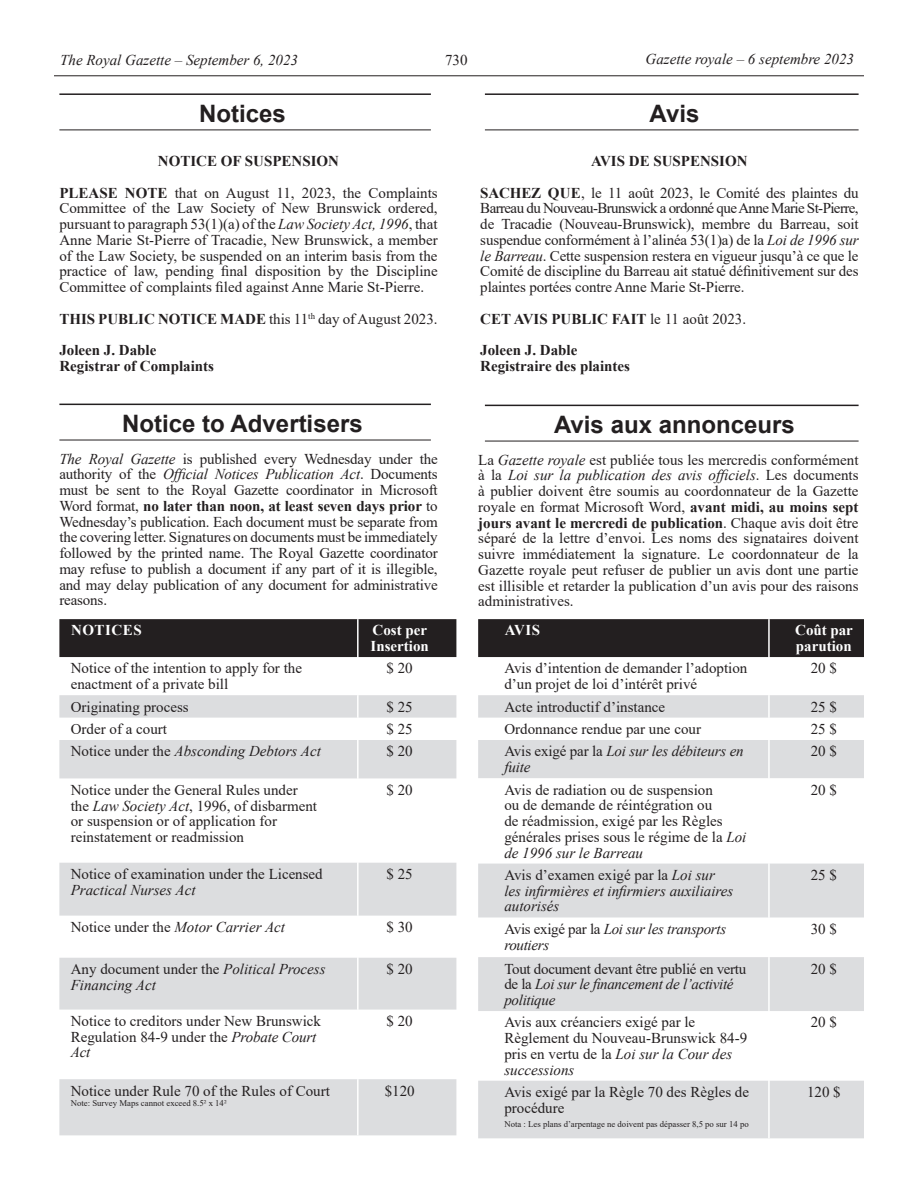
<style>
.page{position:relative;width:918px;height:1188px;background:#fff}
.page>*{position:absolute;margin:0;border:0;box-sizing:border-box;transform-origin:0 0}
.t1{font:700 24px "Arial";color:#231f20}
.t2{font:15px/15.8px "Times New Roman";color:#231f20}
.t3{font:italic 15px/15.8px "Times New Roman";color:#231f20}
.t4{font:700 15px/31.5px "Times New Roman";color:#231f20}
.t5{font:italic 15px/15.8px "Times New Roman";letter-spacing:-.02em;color:#231f20}
.t6{font:700 15px/15.8px "Times New Roman";color:#fff}
.t7{font:700 15px "Times New Roman";letter-spacing:.035em;color:#fff}
.t8{font:8.7px "Times New Roman";color:#231f20}
.s1{font-weight:700}
.s2{font-style:italic}
.s3{font-weight:400}
.s4{font-style:normal}
</style>
<div class="page">
<hr style="left:54px;top:76px;width:810px;height:1px;background:#231f20">
<hr style="left:59px;top:93px;width:372px;height:2px;background:#231f20">
<hr style="left:59px;top:130px;width:372px;height:1px;background:#231f20">
<hr style="left:485px;top:93px;width:374px;height:2px;background:#231f20">
<hr style="left:485px;top:130px;width:374px;height:1px;background:#231f20">
<hr style="left:59px;top:404px;width:372px;height:1px;background:#231f20">
<hr style="left:59px;top:440px;width:372px;height:1px;background:#231f20">
<hr style="left:485px;top:405px;width:374px;height:1px;background:#231f20">
<hr style="left:485px;top:441px;width:374px;height:1px;background:#231f20">
<div style="left:478px;top:619px;width:386px;height:38px;background:#231f20"></div>
<svg style="left:478px;top:695px;width:386px;height:443px;fill:#e1e2e4"></svg>
<hr style="left:768px;top:619px;width:2px;height:38px;background:#fff">
<hr style="left:768px;top:695px;width:2px;height:23px;background:#fff">
<hr style="left:768px;top:718px;width:2px;height:22px;background:#fff">
<hr style="left:768px;top:740px;width:2px;height:38px;background:#fff">
<hr style="left:768px;top:778px;width:2px;height:86px;background:#fff">
<hr style="left:768px;top:864px;width:2px;height:53px;background:#fff">
<hr style="left:768px;top:917px;width:2px;height:40px;background:#fff">
<hr style="left:768px;top:957px;width:2px;height:54px;background:#fff">
<hr style="left:768px;top:1011px;width:2px;height:70px;background:#fff">
<hr style="left:768px;top:1081px;width:2px;height:57px;background:#fff">
<div style="left:59px;top:619px;width:397px;height:38px;background:#231f20"></div>
<svg style="left:59px;top:695px;width:397px;height:440px"></svg>
<hr style="left:357px;top:619px;width:2px;height:38px;background:#fff">
<hr style="left:357px;top:695px;width:2px;height:23px;background:#fff">
<hr style="left:357px;top:718px;width:2px;height:22px;background:#fff">
<hr style="left:357px;top:740px;width:2px;height:38px;background:#fff">
<hr style="left:357px;top:778px;width:2px;height:85px;background:#fff">
<hr style="left:357px;top:863px;width:2px;height:53px;background:#fff">
<hr style="left:357px;top:916px;width:2px;height:42px;background:#fff">
<hr style="left:357px;top:958px;width:2px;height:52px;background:#fff">
<hr style="left:357px;top:1010px;width:2px;height:69px;background:#fff">
<hr style="left:357px;top:1079px;width:2px;height:56px;background:#fff">
<p class="t3" style="left:60px;top:52px;width:239px">The Royal Gazette – September 6, 2023</p>
<p class="t2" style="left:445px;top:51px;width:24px">730</p>
<p class="t3" style="left:646px;top:51px;width:210px">Gazette royale – 6 septembre 2023</p>
<h1 class="t1" style="left:199px;top:97px;width:88px">Notices</h1>
<h1 class="t1" style="left:650px;top:97px;width:51px">Avis</h1>
<p class="t2" style="left:59px;top:145px;width:380px;line-height:31.5px;text-align:center"><span class="s1">NOTICE OF SUSPENSION<br>PLEASE NOTE</span> that on August 11, 2023, the Complaints</p>
<p class="t2" style="left:59px;top:200px;width:380px;text-align:justify">Committee of the Law Society of New Brunswick ordered, pursuant to paragraph 53(1)(a) of the <span class="s2">Law Society Act, 1996</span>, that Anne Marie St-Pierre of Tracadie, New Brunswick, a member of the Law Society, be suspended on an interim basis from the practice of law, pending final disposition by the Discipline Committee of complaints filed against Anne Marie St-Pierre.</p>
<p class="t4" style="left:59px;top:302px;width:380px">THIS PUBLIC NOTICE MADE <span class="s3">this 11</span><sup>th</sup> <span class="s3">day of August 2023.<br></span>Joleen J. Dable</p>
<p class="t4" style="left:59px;top:350px;width:156px">Registrar of Complaints</p>
<p class="t2" style="left:480px;top:145px;width:380px;line-height:31.5px;text-align:center"><span class="s1">AVIS DE SUSPENSION<br>SACHEZ QUE</span>, le 11 août 2023, le Comité des plaintes du</p>
<p class="t2" style="left:480px;top:200px;width:380px;text-align:justify">Barreau du Nouveau-Brunswick a ordonné que Anne Marie St-Pierre, de Tracadie (Nouveau-Brunswick), membre du Barreau, soit suspendue conformément à l’alinéa 53(1)a) de la <span class="s2">Loi de 1996 sur le Barreau</span>. Cette suspension restera en vigueur jusqu’à ce que le Comité de discipline du Barreau ait statué définitivement sur des plaintes portées contre Anne Marie St-Pierre.</p>
<p class="t4" style="left:480px;top:302px;width:267px">CET AVIS PUBLIC FAIT <span class="s3">le 11 août 2023.<br></span>Joleen J. Dable</p>
<p class="t4" style="left:480px;top:350px;width:151px">Registraire des plaintes</p>
<h1 class="t1" style="left:122px;top:407px;width:242px">Notice to Advertisers</h1>
<p class="t2" style="left:59px;top:450px;width:380px;text-align:justify"><span class="s2">The Royal Gazette</span> is published every Wednesday under the authority of the <span class="s2">Official Notices Publication Act</span>. Documents must be sent to the Royal Gazette coordinator in Microsoft Word format, <span class="s1">no later than noon, at least seven days prior</span> to Wednesday’s publication. Each document must be separate from the covering letter. Signatures on documents must be immediately followed by the printed name. The Royal Gazette coordinator may refuse to publish a document if any part of it is illegible, and may delay publication of any document for administrative reasons.</p>
<p class="t7" style="left:71px;top:619px;width:72px">NOTICES</p>
<p class="t6" style="left:371px;top:622px;width:60px">Cost per<br>Insertion</p>
<p class="t2" style="left:71px;top:660px;width:233px">Notice of the intention to apply for the enactment of a private bill</p>
<p class="t2" style="left:387px;top:660px;width:28px">$ 20</p>
<p class="t2" style="left:71px;top:698px;width:119px">Originating process</p>
<p class="t2" style="left:387px;top:698px;width:28px">$ 25</p>
<p class="t2" style="left:71px;top:721px;width:98px">Order of a court</p>
<p class="t2" style="left:387px;top:721px;width:28px">$ 25</p>
<p class="t3" style="left:71px;top:743px;width:252px"><span class="s4">Notice under the</span> Absconding Debtors Act</p>
<p class="t2" style="left:387px;top:743px;width:28px">$ 20</p>
<p class="t2" style="left:71px;top:781px;width:248px">Notice under the General Rules under the <span class="s2">Law Society Act</span>, 1996, of disbarment or suspension or of application for reinstatement or readmission</p>
<p class="t2" style="left:387px;top:781px;width:28px">$ 20</p>
<p class="t2" style="left:71px;top:866px;width:254px">Notice of examination under the Licensed</p>
<p class="t3" style="left:71px;top:882px;width:126px">Practical Nurses Act</p>
<p class="t2" style="left:387px;top:866px;width:28px">$ 25</p>
<p class="t3" style="left:71px;top:919px;width:216px"><span class="s4">Notice under the</span> Motor Carrier Act</p>
<p class="t2" style="left:387px;top:919px;width:28px">$ 30</p>
<p class="t3" style="left:71px;top:961px;width:256px"><span class="s4">Any document under the</span> Political Process<br>Financing Act</p>
<p class="t2" style="left:387px;top:961px;width:28px">$ 20</p>
<p class="t2" style="left:71px;top:1013px;width:252px">Notice to creditors under New Brunswick<br>Regulation 84-9 under the <span class="s2">Probate Court<br>Act</span></p>
<p class="t2" style="left:387px;top:1013px;width:28px">$ 20</p>
<p class="t2" style="left:71px;top:1082px;width:261px">Notice under Rule 70 of the Rules of Court</p>
<p class="t8" style="left:71px;top:1097px;width:157px">Note: Survey Maps cannot exceed 8.5² x 14²</p>
<p class="t2" style="left:385px;top:1082px;width:31px">$120</p>
<h1 class="t1" style="left:554px;top:408px;width:242px">Avis aux annonceurs</h1>
<p class="t2" style="left:478px;top:451px;width:382px;text-align:justify">La <span class="s2">Gazette royale</span> est publiée tous les mercredis conformément à la <span class="s2">Loi sur la publication des avis officiels</span>. Les documents à publier doivent être soumis au coordonnateur de la Gazette royale en format Microsoft Word, <span class="s1">avant midi, au moins sept jours avant le mercredi de publication</span>. Chaque avis doit être séparé de la lettre d’envoi. Les noms des signataires doivent suivre immédiatement la signature. Le coordonnateur de la Gazette royale peut refuser de publier un avis dont une partie est illisible et retarder la publication d’un avis pour des raisons administratives.</p>
<p class="t6" style="left:505px;top:622px;width:37px">AVIS</p>
<p class="t6" style="left:795px;top:622px;width:59px">Coût par parution</p>
<p class="t2" style="left:504px;top:660px;width:245px">Avis d’intention de demander l’adoption d’un projet de loi d’intérêt privé</p>
<p class="t2" style="left:811px;top:660px;width:28px">20 $</p>
<p class="t2" style="left:504px;top:698px;width:162px">Acte introductif d’instance</p>
<p class="t2" style="left:811px;top:698px;width:28px">25 $</p>
<p class="t2" style="left:504px;top:721px;width:198px">Ordonnance rendue par une cour</p>
<p class="t2" style="left:811px;top:721px;width:28px">25 $</p>
<p class="t3" style="left:504px;top:743px;width:241px"><span class="s4">Avis exigé par la</span> Loi sur les débiteurs en fuite</p>
<p class="t2" style="left:811px;top:743px;width:28px">20 $</p>
<p class="t2" style="left:504px;top:781px;width:244px">Avis de radiation ou de suspension<br>ou de demande de réintégration ou<br>de réadmission, exigé par les Règles générales prises sous le régime de la <span class="s2">Loi de 1996 sur le Barreau</span></p>
<p class="t2" style="left:811px;top:781px;width:28px">20 $</p>
<p class="t3" style="left:504px;top:867px;width:230px"><span class="s4">Avis d’examen exigé par la</span> Loi sur les infirmières et infirmiers auxiliaires autorisés</p>
<p class="t2" style="left:811px;top:867px;width:28px">25 $</p>
<p class="t5" style="left:504px;top:921px;width:223px"><span class="s4">Avis exigé par la</span> Loi sur les transports routiers</p>
<p class="t2" style="left:811px;top:920px;width:28px">30 $</p>
<p class="t5" style="left:504px;top:960px;width:243px"><span class="s4">Tout document devant être publié en vertu de la</span> Loi sur le financement de l’activité politique</p>
<p class="t2" style="left:811px;top:960px;width:28px">20 $</p>
<p class="t2" style="left:504px;top:1014px;width:244px">Avis aux créanciers exigé par le<br>Règlement du Nouveau-Brunswick 84-9 pris en vertu de la <span class="s2">Loi sur la Cour des successions</span></p>
<p class="t2" style="left:811px;top:1014px;width:28px">20 $</p>
<p class="t2" style="left:504px;top:1084px;width:246px">Avis exigé par la Règle 70 des Règles de procédure</p>
<p class="t8" style="left:504px;top:1118px;width:246px">Nota : Les plans d’arpentage ne doivent pas dépasser 8,5 po sur 14 po</p>
<p class="t2" style="left:807px;top:1084px;width:35px">120 $</p>
</div>
